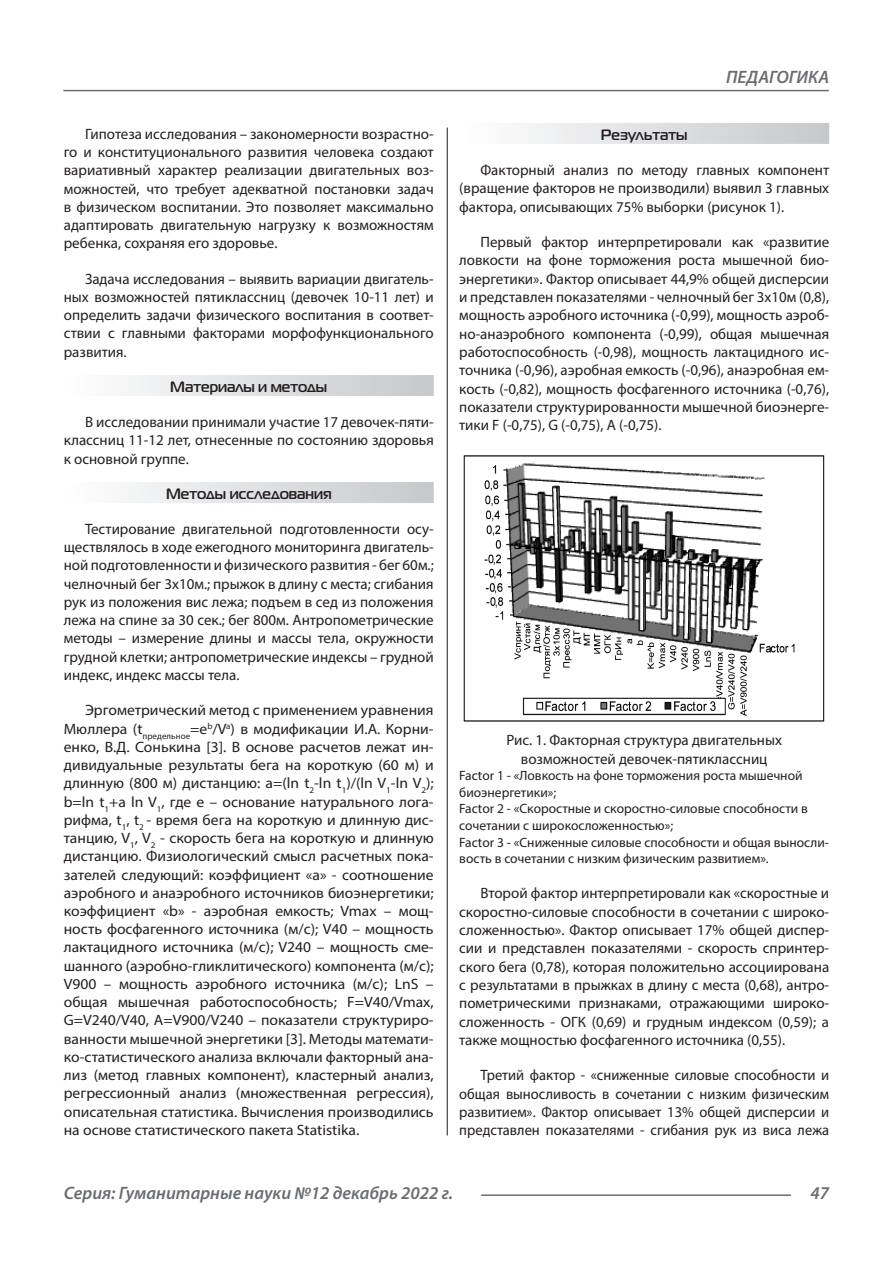
<style>
.page{position:relative;width:893px;height:1263px;background:#fff}
.page>*{position:absolute;margin:0;border:0;box-sizing:border-box;transform-origin:0 0}
.t1{font:italic 600 18px "Myriad Pro";color:#6c6d70}
.Статья_текст{font:15px/18.3px "Myriad Pro";color:#231f20;text-align:justify}
.Статья_текст-2{font:15px/18.3px "Myriad Pro";color:#231f20;text-align:justify;scale:1.04 1}
.Статья_подзаголовок{font:700 15px "Magistral C";color:#231f20}
.Статья_текст-3{font:13.5px/16.5px "Myriad Pro";color:#231f20}
</style>
<div class="page">
<hr style="left:447px;top:128px;width:1px;height:1007px;background:#231f20">
<hr style="left:63px;top:90px;width:766px;height:1px;background:#6c6d70">
<hr style="left:481px;top:1194px;width:310px;height:2px;background:#6c6d70">
<div style="left:64px;top:375px;width:370px;height:21px;background:linear-gradient(to right,#fefeff,#c6c8ca)"></div>
<div style="left:64px;top:482px;width:370px;height:21px;background:linear-gradient(to right,#fefeff,#c6c8ca)"></div>
<div style="left:459px;top:123px;width:370px;height:21px;background:linear-gradient(to right,#fefeff,#c6c8ca)"></div>
<img style="left:463px;top:455px;width:362px;height:267px">
<p class="Статья_текст" style="left:64px;top:124px;width:371px;text-indent:21px">Гипотеза исследования – закономерности возрастно&shy;го и конституционального развития человека создают вариативный характер реализации двигательных воз&shy;можностей, что требует адекватной постановки задач в физическом воспитании. Это позволяет максимально адаптировать двигательную нагрузку к возможностям ребенка, сохраняя его здоровье.</p>
<p class="Статья_текст" style="left:64px;top:269px;width:371px;text-indent:21px">Задача исследования – выявить вариации двигатель&shy;ных возможностей пятиклассниц (девочек 10-11 лет) и определить задачи физического воспитания в соответ&shy;ствии с главными факторами морфофункционального развития.</p>
<p class="Статья_подзаголовок" style="left:170px;top:378px;width:158px">Материалы и методы</p>
<p class="Статья_текст" style="left:64px;top:413px;width:371px;text-indent:21px">В исследовании принимали участие 17 девочек-пяти&shy;классниц 11-12 лет, отнесенные по состоянию здоровья к основной группе.</p>
<p class="Статья_подзаголовок" style="left:166px;top:484px;width:167px">Методы исследования</p>
<p class="Статья_текст" style="left:64px;top:520px;width:371px;text-indent:21px">Тестирование двигательной подготовленности осу&shy;ществлялось в ходе ежегодного мониторинга двигатель&shy;ной подготовленности и физического развития - бег 60м.; челночный бег 3х10м.; прыжок в длину с места; сгибания рук из положения вис лежа; подъем в сед из положения лежа на спине за 30 сек.; бег 800м. Антропометрические методы – измерение длины и массы тела, окружности грудной клетки; антропометрические индексы – грудной индекс, индекс массы тела.</p>
<p class="Статья_текст-2" style="left:64px;top:701px;width:357px;text-indent:21px">Эргометрический метод с применением уравнения Мюллера (t<sub>предельное</sub>=e<sup>b</sup>/V<sup>a</sup>) в модификации И.А. Корни&shy;енко, В.Д. Сонькина [3]. В основе расчетов лежат ин&shy;дивидуальные результаты бега на короткую (60 м) и длинную (800 м) дистанцию: a=(ln t<sub>2</sub>-ln t<sub>1</sub>)/(ln V<sub>1</sub>-ln V<sub>2</sub>); b=ln t<sub>1</sub>+a ln V<sub>1</sub>, где e – основание натурального лога&shy;рифма, t<sub>1</sub>, t<sub>2</sub> - время бега на короткую и длинную дис&shy;танцию, V<sub>1</sub>, V<sub>2</sub> - скорость бега на короткую и длинную дистанцию. Физиологический смысл расчетных пока&shy;зателей следующий: коэффициент «a» - соотношение аэробного и анаэробного источников биоэнергетики; коэффициент «b» - аэробная емкость; Vmax – мощ&shy;ность фосфагенного источника (м/с); V40 – мощность лактацидного источника (м/с); V240 – мощность сме&shy;шанного (аэробно-гликлитического) компонента (м/с); V900 – мощность аэробного источника (м/с); LnS – общая мышечная работоспособность; F=V40/Vmax, G=V240/V40, A=V900/V240 – показатели структуриро&shy;ванности мышечной энергетики [3]. Методы математи&shy;ко-статистического анализа включали факторный ана&shy;лиз (метод главных компонент), кластерный анализ, регрессионный анализ (множественная регрессия), описательная статистика. Вычисления производились на основе статистического пакета Statistika.</p>
<p class="t1" style="left:726px;top:66px;width:104px">ПЕДАГОГИКА</p>
<p class="Статья_подзаголовок" style="left:601px;top:125px;width:88px">Результаты</p>
<p class="Статья_текст" style="left:459px;top:161px;width:371px;text-indent:21px">Факторный анализ по методу главных компонент (вращение факторов не производили) выявил 3 главных фактора, описывающих 75% выборки (рисунок 1).</p>
<p class="Статья_текст" style="left:459px;top:233px;width:371px;text-indent:21px">Первый фактор интерпретировали как «развитие ловкости на фоне торможения роста мышечной био&shy;энергетики». Фактор описывает 44,9% общей дисперсии и представлен показателями - челночный бег 3х10м (0,8), мощность аэробного источника (-0,99), мощность аэроб&shy;но-анаэробного компонента (-0,99), общая мышечная работоспособность (-0,98), мощность лактацидного ис&shy;точника (-0,96), аэробная емкость (-0,96), анаэробная ем&shy;кость (-0,82), мощность фосфагенного источника (-0,76), показатели структурированности мышечной биоэнерге&shy;тики F (-0,75), G (-0,75), A (-0,75).</p>
<p class="Статья_текст" style="left:506px;top:731px;width:277px">Рис. 1. Факторная структура двигательных</p>
<p class="Статья_текст" style="left:521px;top:749px;width:248px">возможностей девочек-пятиклассниц</p>
<p class="Статья_текст-3" style="left:459px;top:767px;width:345px">Factor 1 - «Ловкость на фоне торможения роста мышечной биоэнергетики»;</p>
<p class="Статья_текст-3" style="left:459px;top:800px;width:350px">Factor 2 - «Скоростные и скоростно-силовые способности в сочетании с широкосложенностью»;</p>
<p class="Статья_текст-3" style="left:459px;top:833px;width:371px">Factor 3 - «Сниженные силовые способности и общая выносли&shy;вость в сочетании с низким физическим развитием».</p>
<p class="Статья_текст" style="left:459px;top:884px;width:371px;text-indent:21px">Второй фактор интерпретировали как «скоростные и скоростно-силовые способности в сочетании с широко&shy;сложенностью». Фактор описывает 17% общей диспер&shy;сии и представлен показателями - скорость спринтер&shy;ского бега (0,78), которая положительно ассоциирована с результатами в прыжках в длину с места (0,68), антро&shy;пометрическими признаками, отражающими широко&shy;сложенность - ОГК (0,69) и грудным индексом (0,59); а также мощностью фосфагенного источника (0,55).</p>
<p class="Статья_текст" style="left:459px;top:1066px;width:371px;text-indent:21px">Третий фактор - «сниженные силовые способности и общая выносливость в сочетании с низким физическим развитием». Фактор описывает 13% общей дисперсии и представлен показателями - сгибания рук из виса лежа</p>
<p class="t1" style="left:64px;top:1182px;width:391px">Серия: Гуманитарные науки №12 декабрь 2022 г.</p>
<p class="t1" style="left:810px;top:1182px;width:20px">47</p>
</div>
